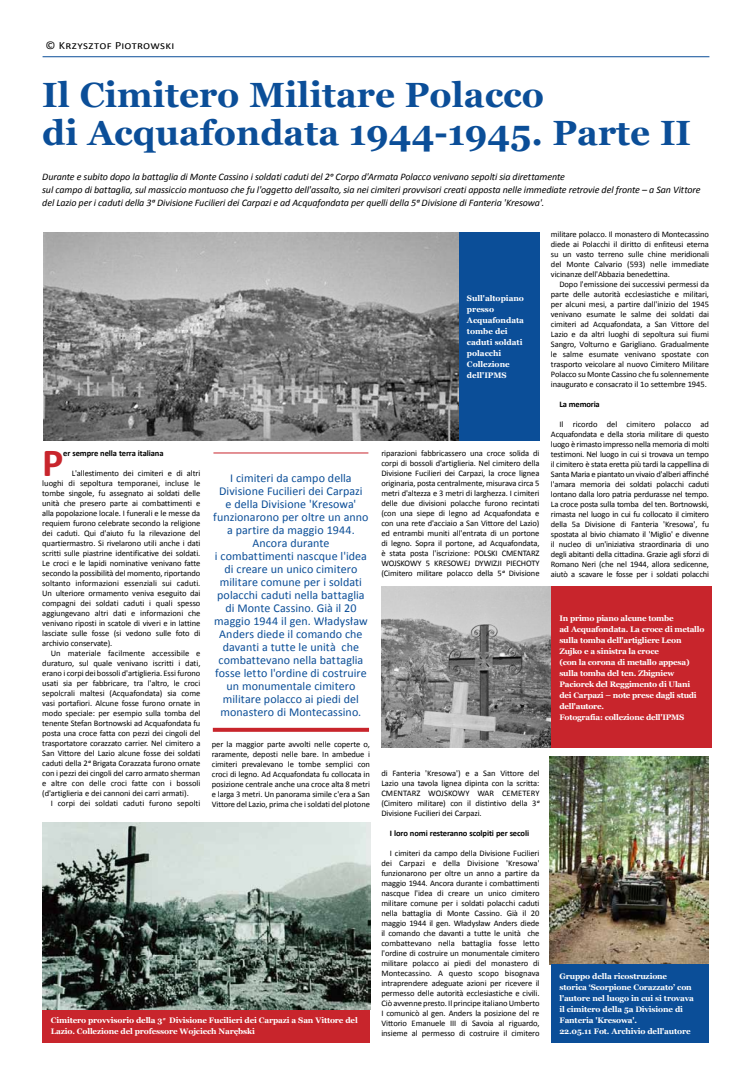
<style>
.page{position:relative;width:752px;height:1078px;background:#fff}
.page>*{position:absolute;margin:0;border:0;box-sizing:border-box;transform-origin:0 0}
.t1{font:700 40px "Calibri";color:#c8252c}
.t2{font:700 35px/38px "Georgia";color:#0b4e98}
.t3{font:12px/13px "Calibri";letter-spacing:.005em;color:#0b4e98;text-align:center}
.t4{font:11px "Calibri";letter-spacing:.02em;color:#000;scale:1.1 1}
.t5{font:italic 10px/13px "Calibri";letter-spacing:-.01em;color:#000}
.t6{font:8.5px/10px "Calibri";letter-spacing:-.01em;color:#000;text-align:justify}
.t7{font:700 8.5px "Calibri";letter-spacing:-.01em;color:#000}
.t8{font:700 8px/11px "Georgia";letter-spacing:-.02em;color:#fff}
.s1{font-style:italic}
.s2{font-family:"Calibri";font-weight:400;font-style:italic}
</style>
<div class="page">
<hr style="left:43px;top:56px;width:666px;height:1px;background:#0b4e98">
<hr style="left:213px;top:452px;width:155px;height:1px;background:#c8252c">
<svg style="left:213px;top:727px;width:156px;height:4px"></svg>
<div style="left:458px;top:232px;width:81px;height:208px;background:#0b4e98"></div>
<div style="left:550px;top:586px;width:160px;height:161px;background:#c8252c"></div>
<div style="left:42px;top:1000px;width:328px;height:42px;background:#c8252c"></div>
<img style="left:42px;top:822px;width:328px;height:187px">
<img style="left:43px;top:232px;width:415px;height:208px">
<img style="left:381px;top:586px;width:169px;height:161px">
<img style="left:549px;top:756px;width:159px;height:208px">
<div style="left:550px;top:964px;width:158px;height:78px;background:#0b4e98"></div>
<p class="t4" style="left:45px;top:38px;width:118px">© Krzysztof Piotrowski</p>
<h2 class="t2" style="left:42px;top:76px;width:650px">Il Cimitero Militare Polacco<br>di Acquafondata 1944-1945. Parte II</h2>
<p class="t5" style="left:42px;top:170px;width:659px">Durante e subito dopo la battaglia di Monte Cassino i soldati caduti del 2o Corpo d'Armata Polacco venivano sepolti sia direttamente<br>sul campo di battaglia, sul massiccio montuoso che fu l'oggetto dell'assalto, sia nei cimiteri provvisori creati apposta nelle immediate retrovie del fronte – a San Vittore del Lazio per i caduti della 3a Divisione Fucilieri dei Carpazi e ad Acquafondata per quelli della 5a Divisione di Fanteria 'Kresowa'.</p>
<h1 class="t1" style="left:42px;top:437px;width:23px">P</h1>
<p class="t7" style="left:63px;top:447px;width:102px">er sempre nella terra italiana</p>
<p class="t6" style="left:42px;top:467px;width:160px;text-indent:29px">L'allestimento dei cimiteri e di altri luoghi di sepoltura temporanei, incluse le tombe singole, fu assegnato ai soldati delle unità che presero parte ai combattimenti e alla popolazione locale. I funerali e le messe da requiem furono celebrate secondo la religione dei caduti. Qui d'aiuto fu la rilevazione del quartiermastro. Si rivelarono utili anche i dati scritti sulle piastrine identificative dei soldati.<br>Le croci e le lapidi nominative venivano fatte secondo la possibilità del momento, riportando soltanto informazioni essenziali sui caduti.<br>Un ulteriore ormamento veniva eseguito dai compagni dei soldati caduti i quali spesso aggiungevano altri dati e informazioni che venivano riposti in scatole di viveri e in lattine lasciate sulle fosse (si vedono sulle foto di archivio conservate).</p>
<p class="t6" style="left:42px;top:647px;width:160px;text-indent:8px">Un materiale facilmente accessibile e duraturo, sul quale venivano iscritti i dati, erano i corpi dei bossoli d'artiglieria. Essi furono usati sia per fabbricare, tra l'altro, le croci sepolcrali maltesi (Acquafondata) sia come vasi portafiori. Alcune fosse furono ornate in modo speciale: per esempio sulla tomba del tenente Stefan Bortnowski ad Acquafondata fu posta una croce fatta con pezzi dei cingoli del trasportatore corazzato carrier. Nel cimitero a San Vittore del Lazio alcune fosse dei soldati caduti della 2<span class="s1">a</span> Brigata Corazzata furono ornate con i pezzi dei cingoli del carro armato sherman e altre con delle croci fatte con i bossoli (d'artiglieria e dei cannoni dei carri armati).</p>
<p class="t6" style="left:51px;top:797px;width:151px">I corpi dei soldati caduti furono sepolti</p>
<p class="t3" style="left:213px;top:471px;width:157px">I cimiteri da campo della<br>Divisione Fucilieri dei Carpazi<br>e della Divisione 'Kresowa' funzionarono per oltre un anno a partire da maggio 1944.<br>Ancora durante<br>i combattimenti nascque l'idea di creare un unico cimitero militare comune per i soldati polacchi caduti nella battaglia di Monte Cassino. Già il 20 maggio 1944 il gen. Władysław<br>Anders diede il comando che davanti a tutte le unità che combattevano nella battaglia fosse letto l'ordine di costruire un monumentale cimitero militare polacco ai piedi del monastero di Montecassino.</p>
<p class="t6" style="left:212px;top:738px;width:160px">per la maggior parte avvolti nelle coperte o, raramente, deposti nelle bare. In ambedue i cimiteri prevalevano le tombe semplici con croci di legno. Ad Acquafondata fu collocata in posizione centrale anche una croce alta 8 metri e larga 3 metri. Un panorama simile c'era a San Vittore del Lazio, prima che i soldati del plotone</p>
<p class="t8" style="left:51px;top:1014px;width:308px">Cimitero provvisorio della 3<span class="s2">a</span> Divisione Fucilieri dei Carpazi a San Vittore del<br>Lazio. Collezione del professore Wojciech Narębski</p>
<p class="t8" style="left:466px;top:292px;width:59px">Sull'altopiano presso<br>Acquafondata tombe dei caduti soldati polacchi<br>Collezione dell'IPMS</p>
<p class="t6" style="left:381px;top:447px;width:160px">riparazioni fabbricassero una croce solida di corpi di bossoli d'artiglieria. Nel cimitero della Divisione Fucilieri dei Carpazi, la croce lignea originaria, posta centralmente, misurava circa 5 metri d'altezza e 3 metri di larghezza. I cimiteri delle due divisioni polacche furono recintati (con una siepe di legno ad Acquafondata e con una rete d'acciaio a San Vittore del Lazio) ed entrambi muniti all'entrata di un portone di legno. Sopra il portone, ad Acquafondata, è stata posta l'iscrizione: POLSKI CMENTARZ WOJSKOWY 5 KRESOWEJ DYWIZJI PIECHOTY (Cimitero militare polacco della 5<span class="s1">a</span> Divisione</p>
<p class="t6" style="left:550px;top:229px;width:160px">militare polacco. Il monastero di Montecassino diede ai Polacchi il diritto di enfiteusi eterna su un vasto terreno sulle chine meridionali del Monte Calvario (593) nelle immediate vicinanze dell'Abbazia benedettina.</p>
<p class="t6" style="left:550px;top:279px;width:159px;text-indent:8px">Dopo l'emissione dei successivi permessi da parte delle autorità ecclesiastiche e militari, per alcuni mesi, a partire dall'inizio del 1945 venivano esumate le salme dei soldati dai cimiteri ad Acquafondata, a San Vittore del Lazio e da altri luoghi di sepoltura sui fiumi Sangro, Volturno e Garigliano. Gradualmente le salme esumate venivano spostate con trasporto veicolare al nuovo Cimitero Militare Polacco su Monte Cassino che fu solennemente inaugurato e consacrato il 1o settembre 1945.</p>
<p class="t7" style="left:559px;top:399px;width:42px">La memoria</p>
<p class="t6" style="left:550px;top:419px;width:160px;text-indent:8px">Il ricordo del cimitero polacco ad Acquafondata e della storia militare di questo luogo è rimasto impresso nella memoria di molti testimoni. Nel luogo in cui si trovava un tempo il cimitero è stata eretta più tardi la cappellina di Santa Maria e piantato un vivaio d'alberi affinché l'amara memoria dei soldati polacchi caduti lontano dalla loro patria perdurasse nel tempo.<br>La croce posta sulla tomba del ten. Bortnowski, rimasta nel luogo in cui fu collocato il cimitero della 5a Divisione di Fanteria 'Kresowa', fu spostata al bivio chiamato il 'Miglio' e divenne il nucleo di un'iniziativa straordinaria di uno degli abitanti della cittadina. Grazie agli sforzi di Romano Neri (che nel 1944, allora sedicenne, aiutò a scavare le fosse per i soldati polacchi</p>
<p class="t8" style="left:559px;top:612px;width:146px">In primo piano alcune tombe<br>ad Acquafondata. La croce di metallo sulla tomba dell'artigliere Leon<br>Zujko e a sinistra la croce<br>(con la corona di metallo appesa) sulla tomba del ten. Zbigniew<br>Paciorek del Reggimento di Ulani<br>dei Carpazi – note prese dagli studi dell'autore.<br>Fotografia: collezione dell'IPMS</p>
<p class="t6" style="left:381px;top:767px;width:160px">di Fanteria 'Kresowa') e a San Vittore del Lazio una tavola lignea dipinta con la scritta:<br>CMENTARZ WOJSKOWY WAR CEMETERY (Cimitero militare) con il distintivo della 3<span class="s1">a </span>Divisione Fucilieri dei Carpazi.</p>
<p class="t7" style="left:389px;top:827px;width:141px">I loro nomi resteranno scolpiti per secoli</p>
<p class="t6" style="left:381px;top:847px;width:160px;text-indent:8px">I cimiteri da campo della Divisione Fucilieri dei Carpazi e della Divisione 'Kresowa' funzionarono per oltre un anno a partire da maggio 1944. Ancora durante i combattimenti nascque l'idea di creare un unico cimitero militare comune per i soldati polacchi caduti nella battaglia di Monte Cassino. Già il 20 maggio 1944 il gen. Władysław Anders diede il comando che davanti a tutte le unità che combattevano nella battaglia fosse letto l'ordine di costruire un monumentale cimitero militare polacco ai piedi del monastero di Montecassino. A questo scopo bisognava intraprendere adeguate azioni per ricevere il permesso delle autorità ecclesiastiche e civili.<br>Ciò avvenne presto. Il principe italiano Umberto I comunicò al gen. Anders la posizione del re Vittorio Emanuele III di Savoia al riguardo, insieme al permesso di costruire il cimitero</p>
<p class="t8" style="left:559px;top:970px;width:136px">Gruppo della ricostruzione storica ‘Scorpione Corazzato’ con l'autore nel luogo in cui si trovava il cimitero della 5a Divisione di<br>Fanteria 'Kresowa'.<br>22.05.11 Fot. Archivio dell'autore</p>
</div>
